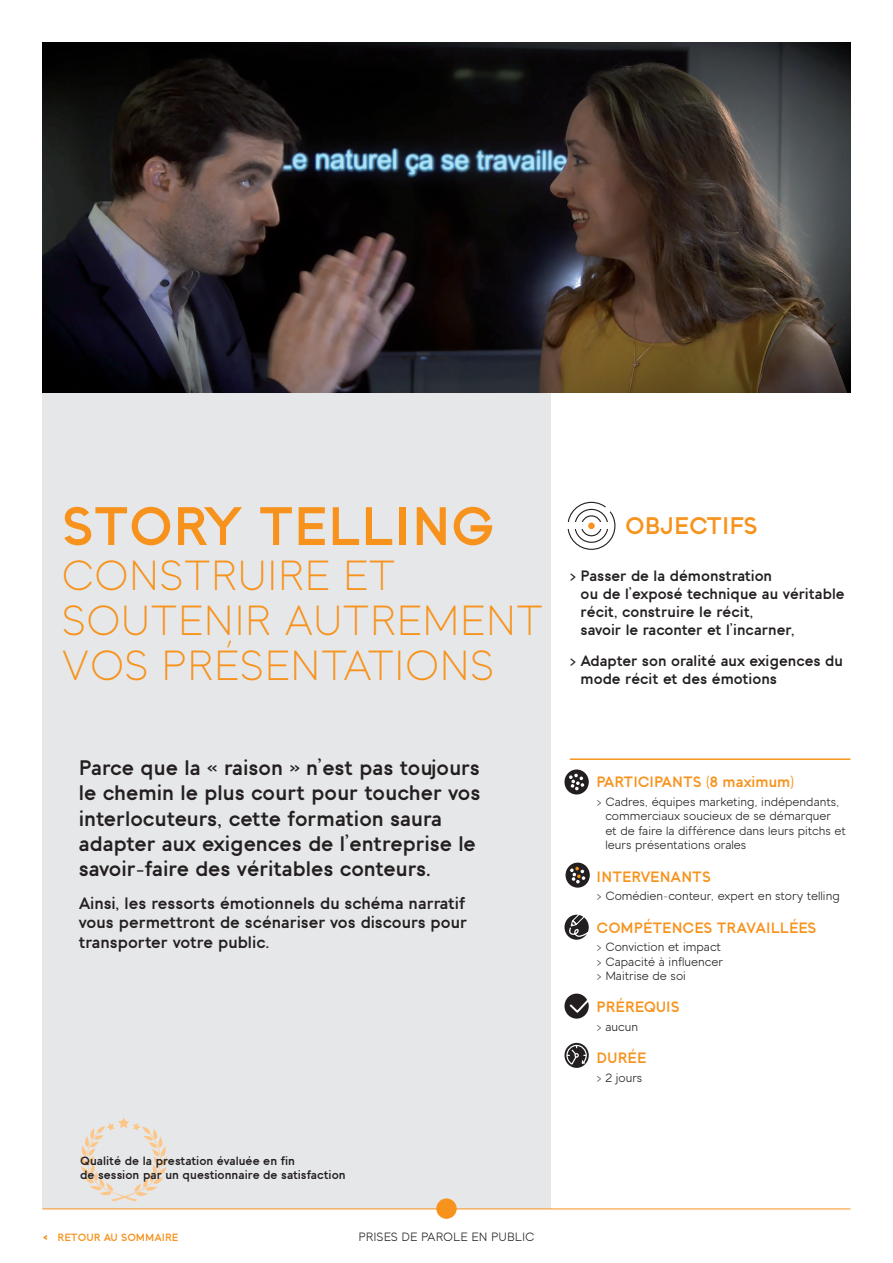
<style>
.page{position:relative;width:893px;height:1263px;background:#fff}
.page>*{position:absolute;margin:0;border:0;box-sizing:border-box;transform-origin:0 0}
.t1{font:700 54px "Toma Sans";color:#f7931d}
.t2{font:300 42px/45px "Toma Sans";color:#f7931d}
.t3{font:700 24px "Toma Sans";color:#f7931d}
.t4{font:700 21px/25.2px "Toma Sans";color:#231f20}
.t5{font:700 16.5px/19.8px "Toma Sans";color:#231f20;text-align:justify}
.t6{font:700 15px/18px "Toma Sans";color:#231f20}
.t7{font:700 15px "Toma Sans";color:#f7931d}
.t8{font:12px/14.4px "Toma Sans";color:#231f20}
.t9{font:700 12px "Toma Sans";color:#231f20}
.t10{font:700 10.5px "Toma Sans";color:#f7931d}
.s1{font-family:"DIN2014";font-weight:800}
</style>
<div class="page">
<div style="left:43px;top:157px;width:508px;height:1051px;background:#e6e7e9"></div>
<img style="left:43px;top:43px;width:807px;height:349px">
<div style="left:567px;top:502px;width:48px;height:48px;border:1px solid #231f20;border-radius:50%"></div>
<div style="left:574px;top:509px;width:34px;height:34px;border:1px solid #231f20;border-radius:50%"></div>
<div style="left:581px;top:515px;width:21px;height:21px;border:1px solid #231f20;border-radius:50%"></div>
<svg style="left:603px;top:504px;width:10px;height:10px"></svg>
<div style="left:562px;top:522px;width:50px;height:7px;background:#fff"></div>
<div style="left:588px;top:522px;width:7px;height:7px;background:#f7931d;border-radius:50%"></div>
<hr style="left:570px;top:758px;width:280px;height:2px;background:#f7931d">
<svg style="left:564px;top:915px;width:25px;height:25px"></svg>
<svg style="left:569px;top:914px;width:20px;height:26px"></svg>
<div style="left:564px;top:769px;width:25px;height:25px;background:#231f20;border-radius:50%"></div>
<svg style="left:569px;top:774px;width:15px;height:16px"></svg>
<div style="left:565px;top:863px;width:25px;height:25px;background:#231f20;border-radius:50%"></div>
<svg style="left:570px;top:867px;width:15px;height:16px"></svg>
<div style="left:564px;top:993px;width:25px;height:25px;background:#231f20;border-radius:50%"></div>
<svg style="left:567px;top:993px;width:22px;height:21px"></svg>
<svg style="left:564px;top:1043px;width:25px;height:25px"></svg>
<svg style="left:566px;top:1044px;width:21px;height:22px"></svg>
<svg style="left:80px;top:1117px;width:87px;height:84px"></svg>
<hr style="left:43px;top:1208px;width:807px;height:1px;background:#f7931d">
<div style="left:436px;top:1198px;width:21px;height:21px;border:1px solid #f7931d;border-radius:50%"></div>
<div style="left:437px;top:1199px;width:19px;height:19px;background:#f7931d;border-radius:50%"></div>
<p class="t1" style="left:62px;top:481px;width:435px">STORY TELLING</p>
<p class="t2" style="left:62px;top:549px;width:483px">CONSTRUIRE ET<br>SOUTENIR AUTREMENT</p>
<p class="t2" style="left:62px;top:639px;width:434px">VOS PRÉSENTATIONS</p>
<p class="t3" style="left:625px;top:505px;width:134px">OBJECTIFS</p>
<p class="t6" style="left:581px;top:565px;width:265px;text-indent:-11px">&gt; Passer de la démonstration<br>ou de l’exposé technique au véritable récit, construire le récit,<br>savoir le raconter et l’incarner,</p>
<p class="t6" style="left:581px;top:650px;width:264px;text-indent:-11px">&gt; Adapter son oralité aux exigences du mode récit et des émotions</p>
<p class="t4" style="left:79px;top:753px;width:403px">Parce que la « raison » n’est pas toujours le chemin le plus court pour toucher vos interlocuteurs, cette formation saura adapter aux exigences de l’entreprise le savoir-faire des véritables conteurs.</p>
<p class="t5" style="left:79px;top:891px;width:390px">Ainsi, les ressorts émotionnels du schéma narratif vous permettront de scénariser vos discours pour transporter votre public.</p>
<p class="t9" style="left:80px;top:1150px;width:216px">Qualité de la prestation évaluée en fin</p>
<p class="t9" style="left:80px;top:1165px;width:267px">de session par un questionnaire de satisfaction</p>
<p class="t10" style="left:43px;top:1229px;width:137px"><span class="s1">&lt;</span> RETOUR AU SOMMAIRE</p>
<p class="t8" style="left:358px;top:1228px;width:178px">PRISES DE PAROLE EN PUBLIC</p>
<p class="t7" style="left:597px;top:769px;width:199px">PARTICIPANTS (8 maximum)</p>
<p class="t8" style="left:605px;top:793px;width:242px;text-indent:-9px">&gt; Cadres, équipes marketing, indépendants, commerciaux soucieux de se démarquer<br>et de faire la différence dans leurs pitchs et leurs présentations orales</p>
<p class="t7" style="left:597px;top:864px;width:116px">INTERVENANTS</p>
<p class="t8" style="left:597px;top:887px;width:245px">&gt; Comédien-conteur, expert en story telling</p>
<p class="t7" style="left:597px;top:915px;width:221px">COMPÉTENCES TRAVAILLÉES</p>
<p class="t8" style="left:597px;top:939px;width:126px">&gt; Conviction et impact</p>
<p class="t8" style="left:597px;top:953px;width:128px">&gt; Capacité à influencer</p>
<p class="t8" style="left:597px;top:967px;width:91px">&gt; Maitrise de soi</p>
<p class="t7" style="left:597px;top:994px;width:85px">PRÉREQUIS</p>
<p class="t8" style="left:597px;top:1018px;width:43px">&gt; aucun</p>
<p class="t7" style="left:597px;top:1045px;width:51px">DURÉE</p>
<p class="t8" style="left:597px;top:1069px;width:47px">&gt; 2 jours</p>
</div>
